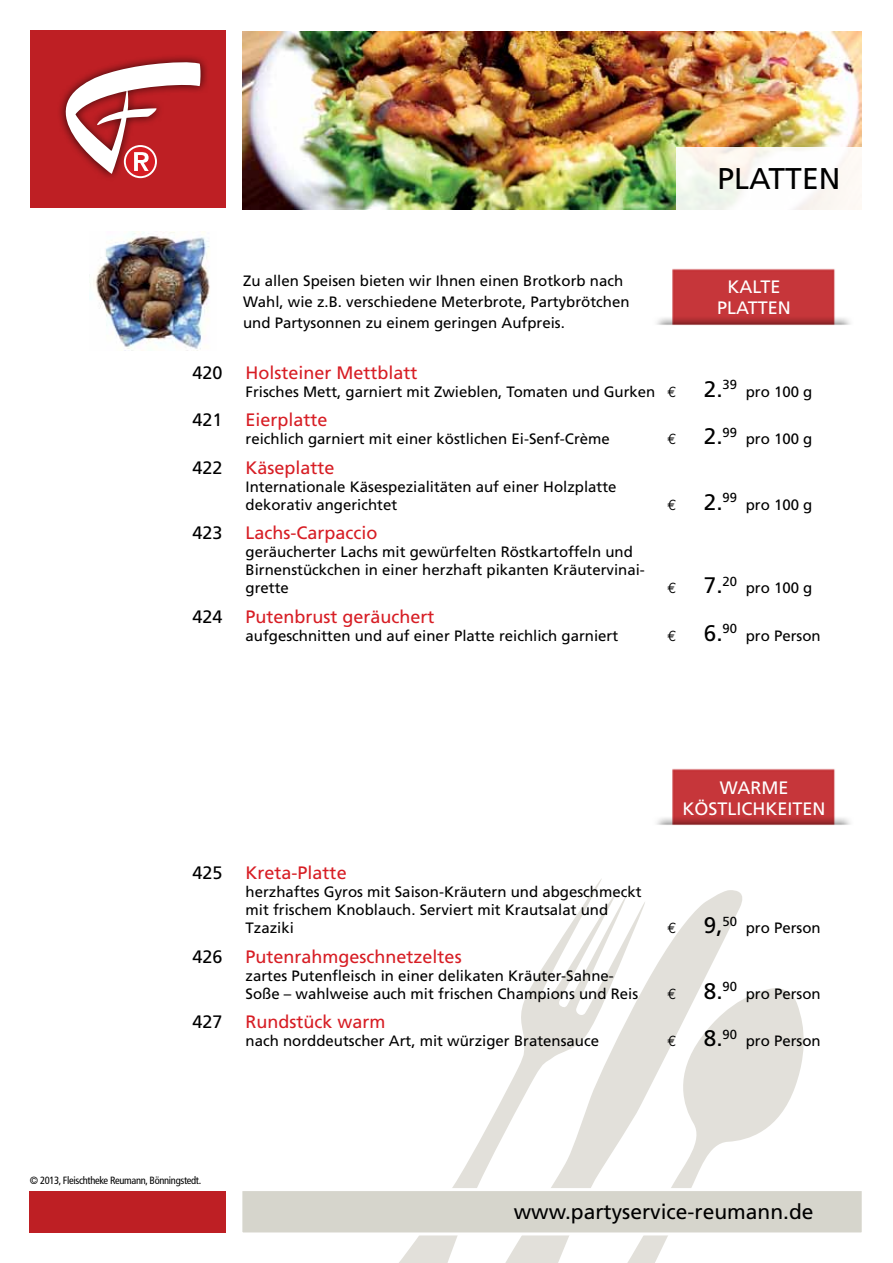
<style>
.page{position:relative;width:893px;height:1263px;background:#fff}
.page>*{position:absolute;margin:0;border:0;box-sizing:border-box;transform-origin:0 0}
.t1{font:30px "Frutiger LT Std";color:#000}
.t2{font:22.5px "Frutiger LT Std";color:#000}
.t3{font:21px "Frutiger LT Std";color:#000}
.t4{font:18px "Frutiger LT Std";color:#d71d24}
.t5{font:18px/21px "Frutiger LT Std";color:#fff;text-align:center}
.t6{font:18px "Frutiger LT Std";color:#000}
.t7{font:15px/18px "Frutiger LT Std";color:#000}
.t8{font:condensed 10.5px "Frutiger LT Std";letter-spacing:-.03em;color:#000}
.s1{font-family:"Euro Mono Std"}
.s2{font-size:22.5px}
.s3{font-family:"Euro Mono Std";font-size:15px}
</style>
<div class="page">
<svg style="left:399px;top:879px;width:219px;height:384px"></svg>
<svg style="left:451px;top:890px;width:291px;height:373px"></svg>
<svg style="left:523px;top:987px;width:281px;height:276px"></svg>
<div style="left:31px;top:31px;width:195px;height:177px;background:#be1f24"></div>
<div style="left:57px;top:53px;width:153px;height:129px;background:#000;opacity:.75"></div>
<svg style="left:125px;top:146px;width:31px;height:31px"></svg>
<div style="left:124px;top:145px;width:33px;height:33px;border:2px solid #fff;border-radius:50%"></div>
<svg style="left:57px;top:61px;width:143px;height:113px"></svg>
<img style="left:656px;top:268px;width:195px;height:57px">
<svg style="left:242px;top:1186px;width:620px;height:51px"></svg>
<div style="left:30px;top:1191px;width:196px;height:41px;background:#be1f24"></div>
<img style="left:656px;top:768px;width:195px;height:57px">
<img style="left:242px;top:31px;width:619px;height:178px">
<div style="left:676px;top:147px;width:194px;height:84px;background:linear-gradient(to right,#f7f9f3,#fffdfd)"></div>
<img style="left:89px;top:231px;width:121px;height:120px">
<h1 class="t1" style="left:717px;top:161px;width:102px">PLATTEN</h1>
<p class="t7" style="left:243px;top:270px;width:388px;line-height:21px">Zu allen Speisen bieten wir Ihnen einen Brotkorb nach<br>Wahl, wie z.B. verschiedene Meterbrote, Partybrötchen und Partysonnen zu einem geringen Aufpreis.</p>
<p class="t5" style="left:717px;top:277px;width:75px">kalte platten</p>
<p class="t6" style="left:192px;top:362px;width:32px">420</p>
<p class="t4" style="left:246px;top:362px;width:174px">Holsteiner Mettblatt</p>
<p class="t7" style="left:246px;top:383px;width:493px">Frisches Mett, garniert mit Zwieblen, Tomaten und Gurken <span class="s1">€</span> <span class="s2">2.</span><sup>39</sup></p>
<p class="t7" style="left:746px;top:383px;width:68px">pro 100 g</p>
<p class="t6" style="left:192px;top:409px;width:32px">421</p>
<p class="t4" style="left:246px;top:409px;width:84px">E ierplatte</p>
<p class="t7" style="left:246px;top:430px;width:366px">reichlich garniert mit einer köstlichen E i-Senf-Crème</p>
<h2 class="t2" style="left:667px;top:423px;width:71px"><span class="s3">€</span> 2.<sup>99</sup></h2>
<p class="t7" style="left:746px;top:430px;width:68px">pro 100 g</p>
<p class="t6" style="left:192px;top:457px;width:32px">422</p>
<p class="t4" style="left:246px;top:457px;width:91px">Käseplatte</p>
<p class="t7" style="left:246px;top:478px;width:372px">Internationale Käsespezialitäten auf einer Holzplatte dekorativ angerichtet</p>
<h2 class="t2" style="left:667px;top:489px;width:71px"><span class="s3">€</span> 2.<sup>99</sup></h2>
<p class="t7" style="left:746px;top:496px;width:68px">pro 100 g</p>
<p class="t6" style="left:192px;top:522px;width:32px">423</p>
<p class="t4" style="left:246px;top:522px;width:133px">Lachs-Carpaccio</p>
<p class="t7" style="left:246px;top:543px;width:401px">geräucherter Lachs mit gewürfelten Röstkartoffeln und<br>Birnenstückchen in einer herzhaft pikanten Kräutervinai&shy;grette</p>
<h2 class="t2" style="left:667px;top:572px;width:71px"><span class="s3">€</span> 7.<sup>20</sup></h2>
<p class="t7" style="left:746px;top:579px;width:68px">pro 100 g</p>
<p class="t6" style="left:192px;top:606px;width:32px">424</p>
<p class="t4" style="left:246px;top:606px;width:191px">Putenbrust geräuchert</p>
<p class="t7" style="left:246px;top:626px;width:374px">aufgeschnitten und auf einer Platte reichlich garniert</p>
<h2 class="t2" style="left:667px;top:619px;width:71px"><span class="s3">€</span> 6.<sup>90</sup></h2>
<p class="t7" style="left:746px;top:626px;width:77px">pro Person</p>
<p class="t6" style="left:192px;top:862px;width:32px">425</p>
<p class="t4" style="left:246px;top:862px;width:103px">Kreta-Platte</p>
<p class="t7" style="left:246px;top:883px;width:397px">herzhaftes Gyros mit Saison-Kräutern und abgeschmeckt mit frischem Knoblauch. Serviert mit Krautsalat und<br>Tzaziki</p>
<p class="t6" style="left:192px;top:946px;width:32px">426</p>
<p class="t4" style="left:246px;top:946px;width:218px">Putenrahmgeschnetzeltes</p>
<p class="t7" style="left:246px;top:967px;width:394px">zartes Putenfleisch in einer delikaten Kräuter-Sahne-<br>Soße – wahlweise auch mit frischen Champions und Reis</p>
<p class="t5" style="left:720px;top:777px;width:16px">warm</p>
<p class="t5" style="left:778px;top:777px;width:12px">e</p>
<p class="t5" style="left:683px;top:798px;width:12px">köst</p>
<p class="t5" style="left:728px;top:798px;width:100px">lichkeiten</p>
<h2 class="t2" style="left:667px;top:912px;width:71px"><span class="s3">€</span> 9,<sup>50</sup></h2>
<p class="t7" style="left:746px;top:919px;width:77px">pro Person</p>
<h2 class="t2" style="left:667px;top:978px;width:71px"><span class="s3">€</span> 8.<sup>90</sup></h2>
<p class="t7" style="left:746px;top:985px;width:77px">pro Person</p>
<p class="t6" style="left:192px;top:1011px;width:32px">427</p>
<p class="t4" style="left:246px;top:1011px;width:142px">Rundstück warm</p>
<p class="t7" style="left:246px;top:1032px;width:355px">nach norddeutscher Art, mit würziger Bratensauce</p>
<h2 class="t2" style="left:667px;top:1025px;width:71px"><span class="s3">€</span> 8.<sup>90</sup></h2>
<p class="t7" style="left:746px;top:1032px;width:77px">pro Person</p>
<p class="t8" style="left:30px;top:1174px;width:173px">© 2013, Fleischtheke Reumann, Bönningstedt.</p>
<h3 class="t3" style="left:514px;top:1199px;width:301px">www.partyservice-reumann.de</h3>
</div>
